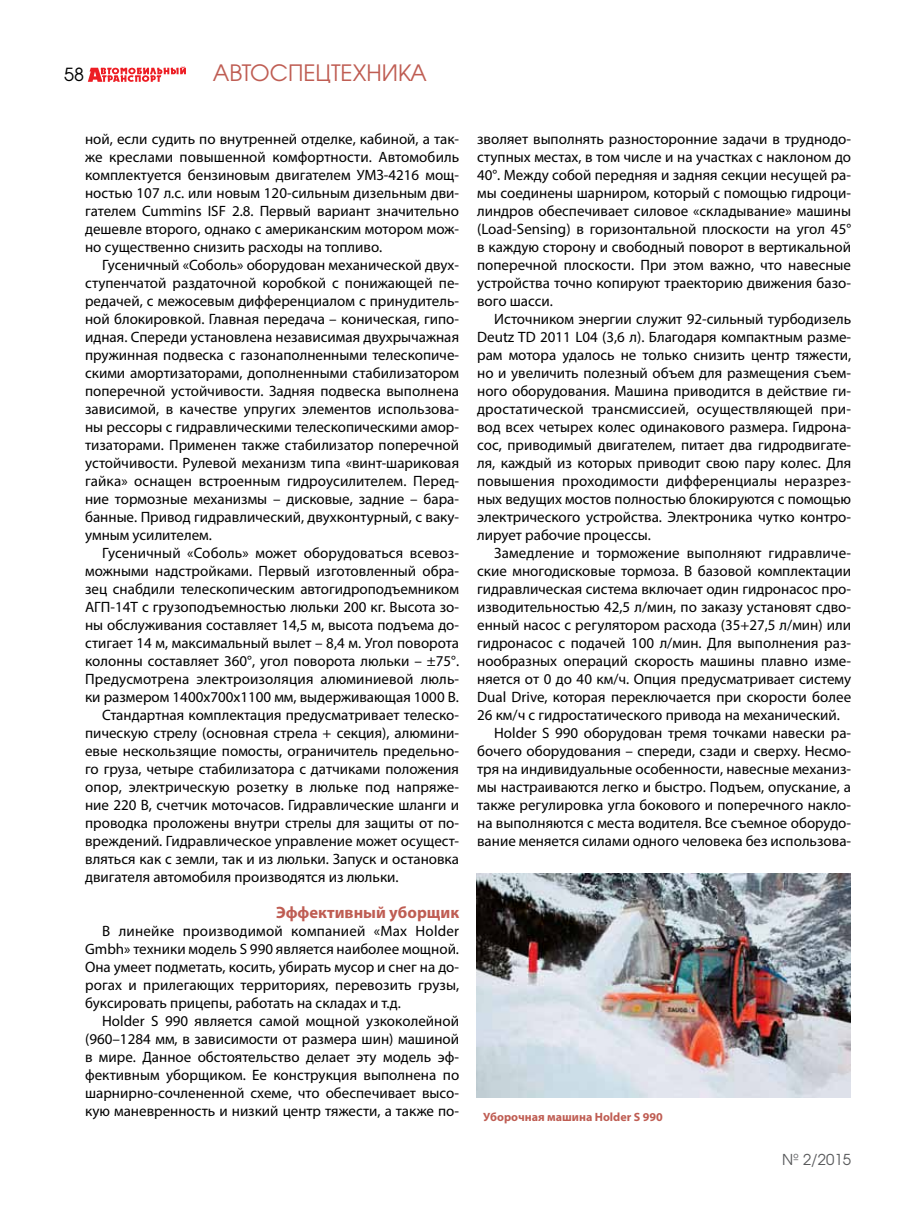
<style>
.page{position:relative;width:915px;height:1212px;background:#fff}
.page>*{position:absolute;margin:0;border:0;box-sizing:border-box;transform-origin:0 0}
.t1{font:22.5px "AG Avalanche C";color:#bf5d53}
.t2{font:18px "AG Avalanche C";color:#000}
.t3{font:700 16.5px "Myriad Pro";color:#bf5d53}
.t4{font:15px/18px "Myriad Pro";color:#000;text-align:justify}
.t5{font:15px "AG Avalanche C";color:#58595b}
.t6{font:700 12px "Myriad Pro";color:#bf5d53}
</style>
<div class="page">
<svg style="left:88px;top:66px;width:98px;height:16px"></svg>
<img style="left:476px;top:874px;width:374px;height:223px">
<p class="t2" style="left:64px;top:63px;width:21px">58</p>
<h1 class="t1" style="left:213px;top:59px;width:215px">АВТОСПЕЦТЕХНИКА</h1>
<p class="t4" style="left:85px;top:130px;width:375px">ной, если судить по внутренней отделке, кабиной, а так&shy;же креслами повышенной комфортности. Автомобиль комплектуется бензиновым двигателем УМЗ-4216 мощ&shy;ностью 107 л.с. или новым 120-сильным дизельным дви&shy;гателем Cummins ISF 2.8. Первый вариант значительно дешевле второго, однако с американским мотором мож&shy;но существенно снизить расходы на топливо.</p>
<p class="t4" style="left:85px;top:256px;width:375px;text-indent:17px">Гусеничный «Соболь» оборудован механической двух&shy;ступенчатой раздаточной коробкой с понижающей пе&shy;редачей, с межосевым дифференциалом с принудитель&shy;ной блокировкой. Главная передача – коническая, гипо&shy;идная. Спереди установлена независимая двухрычажная пружинная подвеска с газонаполненными телескопиче&shy;скими амортизаторами, дополненными стабилизатором поперечной устойчивости. Задняя подвеска выполнена зависимой, в качестве упругих элементов использова&shy;ны рессоры с гидравлическими телескопическими амор&shy;тизаторами. Применен также стабилизатор поперечной устойчивости. Рулевой механизм типа «винт-шариковая гайка» оснащен встроенным гидроусилителем. Перед&shy;ние тормозные механизмы – дисковые, задние – бара&shy;банные. Привод гидравлический, двухконтурный, с ваку&shy;умным усилителем.</p>
<p class="t4" style="left:102px;top:544px;width:358px">Гусеничный «Соболь» может оборудоваться всевоз-</p>
<p class="t4" style="left:85px;top:562px;width:375px">можными надстройками. Первый изготовленный обра-</p>
<p class="t4" style="left:85px;top:580px;width:375px">зец снабдили телескопическим автогидроподъемником</p>
<p class="t4" style="left:85px;top:598px;width:375px">АГП-14Т с грузоподъемностью люльки 200 кг. Высота зо-</p>
<p class="t4" style="left:85px;top:616px;width:375px">ны обслуживания составляет 14,5 м, высота подъема до-</p>
<p class="t4" style="left:85px;top:634px;width:375px">стигает 14 м, максимальный вылет – 8,4 м. Угол поворота</p>
<p class="t4" style="left:85px;top:652px;width:375px">колонны составляет 360°, угол поворота люльки – ±75°.</p>
<p class="t4" style="left:85px;top:670px;width:375px">Предусмотрена электроизоляция алюминиевой люль-</p>
<p class="t4" style="left:85px;top:688px;width:375px">ки размером 1400х700х1100 мм, выдерживающая 1000 В.</p>
<p class="t4" style="left:102px;top:706px;width:358px">Стандартная комплектация предусматривает телеско-</p>
<p class="t4" style="left:85px;top:724px;width:375px">пическую стрелу (основная стрела + секция), алюмини-</p>
<p class="t4" style="left:85px;top:742px;width:375px">евые нескользящие помосты, ограничитель предельно-</p>
<p class="t4" style="left:85px;top:760px;width:375px">го груза, четыре стабилизатора с датчиками положения</p>
<p class="t4" style="left:85px;top:778px;width:375px">опор, электрическую розетку в люльке под напряже-</p>
<p class="t4" style="left:85px;top:796px;width:375px">ние 220 В, счетчик моточасов. Гидравлические шланги и</p>
<p class="t4" style="left:85px;top:814px;width:375px">проводка проложены внутри стрелы для защиты от по-</p>
<p class="t4" style="left:85px;top:832px;width:375px">вреждений. Гидравлическое управление может осущест-</p>
<p class="t4" style="left:85px;top:850px;width:375px">вляться как с земли, так и из люльки. Запуск и остановка</p>
<p class="t4" style="left:85px;top:868px;width:315px">двигателя автомобиля производятся из люльки.</p>
<p class="t3" style="left:276px;top:902px;width:184px">Эффективный уборщик</p>
<p class="t4" style="left:85px;top:922px;width:375px;text-indent:17px">В линейке производимой компанией «Max Holder Gmbh» техники модель S 990 является наиболее мощной.<br>Она умеет подметать, косить, убирать мусор и снег на до&shy;рогах и прилегающих территориях, перевозить грузы, буксировать прицепы, работать на складах и т.д.</p>
<p class="t4" style="left:85px;top:1012px;width:375px;text-indent:17px">Holder S 990 является самой мощной узкоколейной (960–1284 мм, в зависимости от размера шин) машиной в мире. Данное обстоятельство делает эту модель эф&shy;фективным уборщиком. Ее конструкция выполнена по шарнирно-сочлененной схеме, что обеспечивает высо&shy;кую маневренность и низкий центр тяжести, а также по-</p>
<p class="t4" style="left:477px;top:130px;width:375px">зволяет выполнять разносторонние задачи в труднодо&shy;ступных местах, в том числе и на участках с наклоном до 40°. Между собой передняя и задняя секции несущей ра&shy;мы соединены шарниром, который с помощью гидроци&shy;линдров обеспечивает силовое «складывание» машины (Load-Sensing) в горизонтальной плоскости на угол 45° в каждую сторону и свободный поворот в вертикальной поперечной плоскости. При этом важно, что навесные устройства точно копируют траекторию движения базо&shy;вого шасси.</p>
<p class="t4" style="left:477px;top:310px;width:375px;text-indent:17px">Источником энергии служит 92-сильный турбодизель Deutz TD 2011 L04 (3,6 л). Благодаря компактным разме&shy;рам мотора удалось не только снизить центр тяжести, но и увеличить полезный объем для размещения съем&shy;ного оборудования. Машина приводится в действие ги&shy;дростатической трансмиссией, осуществляющей при&shy;вод всех четырех колес одинакового размера. Гидрона&shy;сос, приводимый двигателем, питает два гидродвигате&shy;ля, каждый из которых приводит свою пару колес. Для повышения проходимости дифференциалы неразрез&shy;ных ведущих мостов полностью блокируются с помощью электрического устройства. Электроника чутко контро&shy;лирует рабочие процессы.</p>
<p class="t4" style="left:494px;top:544px;width:358px">Замедление и торможение выполняют гидравличе-</p>
<p class="t4" style="left:477px;top:562px;width:375px">ские многодисковые тормоза. В базовой комплектации</p>
<p class="t4" style="left:477px;top:580px;width:375px">гидравлическая система включает один гидронасос про-</p>
<p class="t4" style="left:477px;top:598px;width:375px">изводительностью 42,5 л/мин, по заказу установят сдво-</p>
<p class="t4" style="left:477px;top:616px;width:375px">енный насос с регулятором расхода (35+27,5 л/мин) или</p>
<p class="t4" style="left:477px;top:634px;width:375px">гидронасос с подачей 100 л/мин. Для выполнения раз-</p>
<p class="t4" style="left:477px;top:652px;width:375px">нообразных операций скорость машины плавно изме-</p>
<p class="t4" style="left:477px;top:670px;width:375px">няется от 0 до 40 км/ч. Опция предусматривает систему</p>
<p class="t4" style="left:477px;top:688px;width:375px">Dual Drive, которая переключается при скорости более</p>
<p class="t4" style="left:477px;top:706px;width:364px">26 км/ч с гидростатического привода на механический.</p>
<p class="t4" style="left:494px;top:724px;width:358px">Holder S 990 оборудован тремя точками навески ра-</p>
<p class="t4" style="left:477px;top:742px;width:375px">бочего оборудования – спереди, сзади и сверху. Несмо-</p>
<p class="t4" style="left:477px;top:760px;width:375px">тря на индивидуальные особенности, навесные механиз-</p>
<p class="t4" style="left:477px;top:778px;width:375px">мы настраиваются легко и быстро. Подъем, опускание, а</p>
<p class="t4" style="left:477px;top:796px;width:375px">также регулировка угла бокового и поперечного накло-</p>
<p class="t4" style="left:477px;top:814px;width:375px">на выполняются с места водителя. Все съемное оборудо-</p>
<p class="t4" style="left:477px;top:832px;width:375px">вание меняется силами одного человека без использова-</p>
<p class="t6" style="left:483px;top:1109px;width:181px">Уборочная машина Holder S 990</p>
<p class="t5" style="left:781px;top:1150px;width:70px">№ 2/2015</p>
</div>
